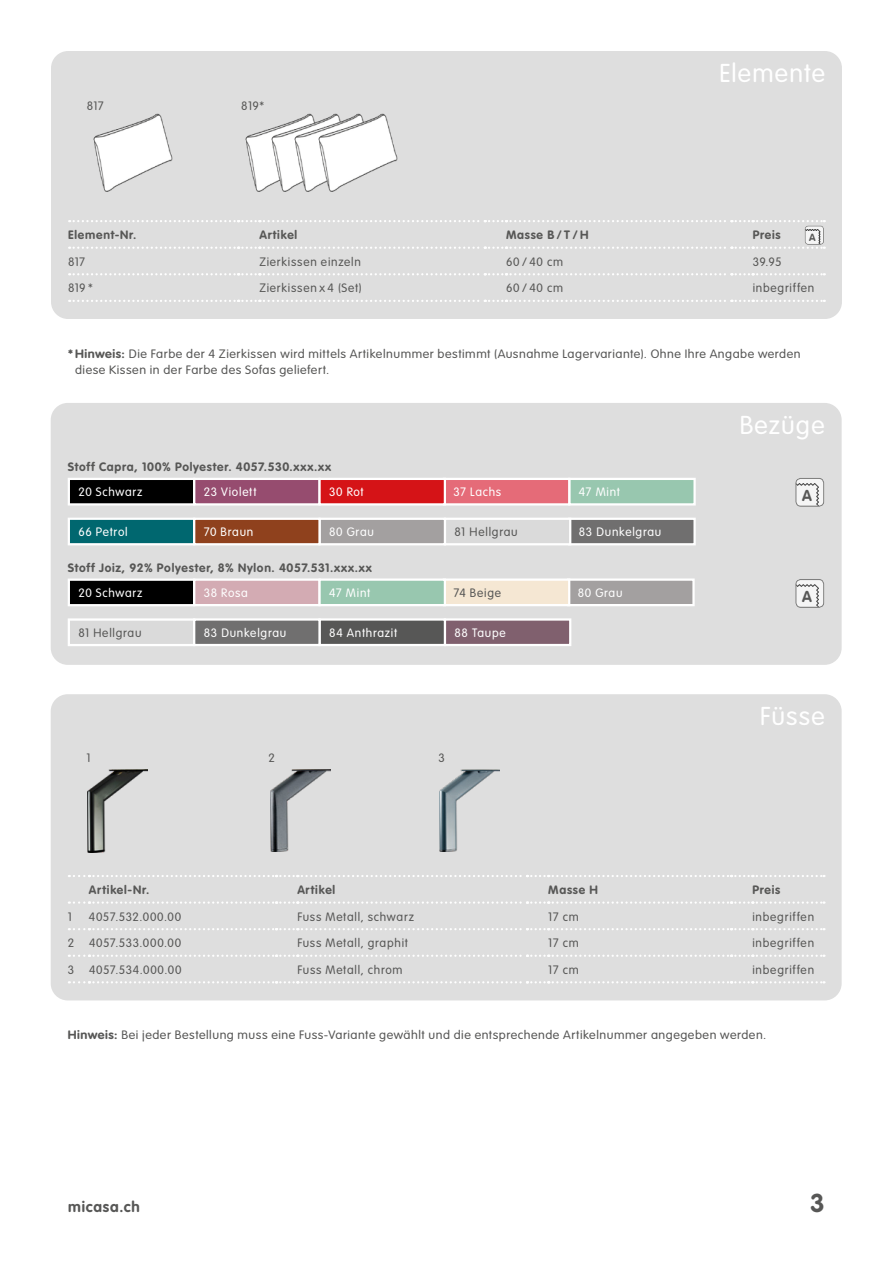
<style>
.page{position:relative;width:893px;height:1263px;background:#fff}
.page>*{position:absolute;margin:0;border:0;box-sizing:border-box;transform-origin:0 0}
.t1{font:300 25.5px "VAG Rounded";letter-spacing:.045em;color:#fff}
.t2{font:700 25.5px "VAG Rounded";color:#575756}
.t3{font:700 15.45px "VAG Rounded";color:#575756}
.t4{font:700 15px "VAG Rounded";letter-spacing:.055em;color:#575756}
.t5{font:300 12px/16.5px "VAG Rounded";letter-spacing:.045em;color:#575756;scale:1.05 1}
.t6{font:700 12px "VAG Rounded";letter-spacing:.065em;color:#575756}
.t7{font:300 12px "VAG Rounded";letter-spacing:.045em;color:#575756}
.t8{font:300 12px "VAG Rounded";letter-spacing:.06em;color:#fff}
.t9{font:300 12px "VAG Rounded";letter-spacing:.065em;color:#575756}
.t10{font:700 10.2px "VAG Rounded";color:#575756}
.s1{font-weight:700}
</style>
<div class="page">
<div style="left:51px;top:51px;width:791px;height:268px;background:#dedede;border-radius:17px"></div>
<svg style="left:69px;top:273px;width:756px;height:2px"></svg>
<svg style="left:69px;top:300px;width:756px;height:2px"></svg>
<img style="left:93px;top:113px;width:80px;height:79px">
<img style="left:245px;top:129px;width:23px;height:63px">
<img style="left:268px;top:121px;width:23px;height:71px">
<img style="left:291px;top:113px;width:24px;height:79px">
<img style="left:315px;top:113px;width:83px;height:79px">
<div style="left:51px;top:403px;width:791px;height:262px;background:#dedede;border-radius:17px"></div>
<div style="left:69px;top:479px;width:125px;height:25px;background:#000"></div>
<div style="left:68px;top:478px;width:127px;height:27px;border:2px solid #fff"></div>
<div style="left:69px;top:519px;width:125px;height:25px;background:#00676f"></div>
<div style="left:68px;top:518px;width:127px;height:27px;border:2px solid #fff"></div>
<div style="left:69px;top:580px;width:125px;height:25px;background:#000"></div>
<div style="left:68px;top:578px;width:127px;height:28px;border:2px solid #fff"></div>
<div style="left:69px;top:619px;width:125px;height:26px;background:#dadada"></div>
<div style="left:68px;top:618px;width:127px;height:28px;border:2px solid #fff"></div>
<svg style="left:69px;top:220px;width:756px;height:29px"></svg>
<div style="left:805px;top:226px;width:19px;height:19px;border:1px solid #575756;border-radius:3px"></div>
<div style="left:569px;top:519px;width:126px;height:25px;background:#706f6f"></div>
<div style="left:568px;top:518px;width:128px;height:27px;border:2px solid #fff"></div>
<div style="left:445px;top:519px;width:125px;height:25px;background:#dadada"></div>
<div style="left:444px;top:518px;width:127px;height:27px;border:2px solid #fff"></div>
<div style="left:445px;top:619px;width:125px;height:26px;background:#80606e"></div>
<div style="left:444px;top:618px;width:127px;height:28px;border:2px solid #fff"></div>
<div style="left:320px;top:519px;width:125px;height:25px;background:#a3a0a0"></div>
<div style="left:318px;top:518px;width:128px;height:27px;border:2px solid #fff"></div>
<div style="left:320px;top:619px;width:125px;height:26px;background:#575756"></div>
<div style="left:318px;top:618px;width:128px;height:28px;border:2px solid #fff"></div>
<div style="left:194px;top:519px;width:126px;height:25px;background:#8f411d"></div>
<div style="left:193px;top:518px;width:128px;height:27px;border:2px solid #fff"></div>
<div style="left:194px;top:619px;width:126px;height:26px;background:#706f6f"></div>
<div style="left:193px;top:618px;width:128px;height:28px;border:2px solid #fff"></div>
<div style="left:569px;top:479px;width:126px;height:25px;background:#98c7af"></div>
<div style="left:568px;top:478px;width:128px;height:27px;border:2px solid #fff"></div>
<div style="left:568px;top:580px;width:125px;height:25px;background:#a3a0a0"></div>
<div style="left:567px;top:578px;width:128px;height:28px;border:2px solid #fff"></div>
<div style="left:444px;top:479px;width:125px;height:25px;background:#e56b78"></div>
<div style="left:443px;top:478px;width:127px;height:27px;border:2px solid #fff"></div>
<div style="left:444px;top:580px;width:125px;height:25px;background:#f5e7d3"></div>
<div style="left:443px;top:578px;width:127px;height:28px;border:2px solid #fff"></div>
<div style="left:194px;top:479px;width:126px;height:25px;background:#964c6f"></div>
<div style="left:193px;top:478px;width:128px;height:27px;border:2px solid #fff"></div>
<div style="left:194px;top:580px;width:126px;height:25px;background:#d3abb3"></div>
<div style="left:193px;top:578px;width:128px;height:28px;border:2px solid #fff"></div>
<div style="left:320px;top:479px;width:125px;height:25px;background:#d51317"></div>
<div style="left:318px;top:478px;width:128px;height:27px;border:2px solid #fff"></div>
<div style="left:320px;top:580px;width:125px;height:25px;background:#98c7af"></div>
<div style="left:318px;top:578px;width:128px;height:28px;border:2px solid #fff"></div>
<svg style="left:797px;top:478px;width:27px;height:27px"></svg>
<div style="left:795px;top:478px;width:29px;height:29px;border:1px solid #575756;border-radius:5px"></div>
<svg style="left:797px;top:579px;width:27px;height:27px"></svg>
<div style="left:795px;top:579px;width:29px;height:29px;border:1px solid #575756;border-radius:5px"></div>
<div style="left:51px;top:694px;width:791px;height:306px;background:#dedede;border-radius:17px"></div>
<svg style="left:69px;top:901px;width:755px;height:3px"></svg>
<svg style="left:69px;top:928px;width:755px;height:2px"></svg>
<svg style="left:69px;top:955px;width:755px;height:2px"></svg>
<svg style="left:69px;top:981px;width:755px;height:2px"></svg>
<svg style="left:69px;top:875px;width:755px;height:2px"></svg>
<img style="left:440px;top:769px;width:59px;height:83px">
<img style="left:270px;top:769px;width:60px;height:83px">
<img style="left:87px;top:770px;width:61px;height:82px">
<p class="t7" style="left:87px;top:99px;width:19px">817</p>
<p class="t7" style="left:241px;top:99px;width:24px">819*</p>
<h1 class="t1" style="left:719px;top:59px;width:107px">Elemente</h1>
<p class="t6" style="left:68px;top:228px;width:70px">Element-Nr.</p>
<p class="t6" style="left:259px;top:228px;width:39px">Artikel</p>
<p class="t6" style="left:506px;top:228px;width:84px">Masse B/T/H</p>
<p class="t6" style="left:753px;top:228px;width:29px">Preis</p>
<p class="t7" style="left:68px;top:255px;width:19px">817</p>
<p class="t9" style="left:259px;top:255px;width:103px">Zierkissen einzeln</p>
<p class="t7" style="left:506px;top:255px;width:59px">60 / 40 cm</p>
<p class="t7" style="left:753px;top:255px;width:30px">39.95</p>
<p class="t7" style="left:68px;top:281px;width:26px">819 *</p>
<p class="t9" style="left:259px;top:281px;width:104px">Zierkissen x 4 (Set)</p>
<p class="t7" style="left:506px;top:281px;width:59px">60 / 40 cm</p>
<p class="t9" style="left:753px;top:281px;width:63px">inbegriffen</p>
<p class="t10" style="left:809px;top:231px;width:8px">A</p>
<p class="t5" style="left:75px;top:345px;width:693px;text-indent:-7px"><span class="s1">* Hinweis:</span> Die Farbe der 4 Zierkissen wird mittels Artikelnummer bestimmt (Ausnahme Lagervariante). Ohne Ihre Angabe werden diese Kissen in der Farbe des Sofas geliefert.</p>
<h1 class="t1" style="left:740px;top:410px;width:86px">Bezüge</h1>
<p class="t6" style="left:68px;top:459px;width:265px">Stoff Capra, 100% Polyester. 4057.530.xxx.xx</p>
<p class="t8" style="left:78px;top:485px;width:66px">20 Schwarz</p>
<p class="t8" style="left:78px;top:525px;width:51px">66 Petrol</p>
<p class="t6" style="left:68px;top:560px;width:306px">Stoff Joiz, 92% Polyester, 8% Nylon. 4057.531.xxx.xx</p>
<p class="t8" style="left:78px;top:586px;width:66px">20 Schwarz</p>
<p class="t9" style="left:78px;top:626px;width:65px">81 Hellgrau</p>
<p class="t8" style="left:204px;top:485px;width:54px">23 Violett</p>
<p class="t8" style="left:329px;top:485px;width:36px">30 Rot</p>
<p class="t8" style="left:204px;top:525px;width:51px">70 Braun</p>
<p class="t8" style="left:329px;top:525px;width:46px">80 Grau</p>
<p class="t8" style="left:204px;top:586px;width:46px">38 Rosa</p>
<p class="t8" style="left:329px;top:586px;width:43px">47 Mint</p>
<p class="t8" style="left:204px;top:626px;width:84px">83 Dunkelgrau</p>
<p class="t8" style="left:329px;top:626px;width:70px">84 Anthrazit</p>
<p class="t8" style="left:453px;top:485px;width:49px">37 Lachs</p>
<p class="t8" style="left:579px;top:485px;width:43px">47 Mint</p>
<p class="t9" style="left:455px;top:525px;width:65px">81 Hellgrau</p>
<p class="t8" style="left:579px;top:525px;width:84px">83 Dunkelgrau</p>
<p class="t7" style="left:453px;top:586px;width:49px">74 Beige</p>
<p class="t8" style="left:455px;top:626px;width:53px">88 Taupe</p>
<p class="t8" style="left:578px;top:586px;width:46px">80 Grau</p>
<p class="t3" style="left:802px;top:487px;width:11px">A</p>
<p class="t3" style="left:802px;top:588px;width:11px">A</p>
<h1 class="t1" style="left:760px;top:702px;width:66px">Füsse</h1>
<p class="t7" style="left:86px;top:751px;width:6px">1</p>
<p class="t7" style="left:268px;top:751px;width:8px">2</p>
<p class="t7" style="left:439px;top:751px;width:8px">3</p>
<p class="t6" style="left:89px;top:883px;width:62px">Artikel-Nr.</p>
<p class="t6" style="left:297px;top:883px;width:39px">Artikel</p>
<p class="t6" style="left:548px;top:883px;width:51px">Masse H</p>
<p class="t6" style="left:752px;top:883px;width:29px">Preis</p>
<p class="t7" style="left:68px;top:909px;width:6px">1</p>
<p class="t7" style="left:89px;top:909px;width:94px">4057.532.000.00</p>
<p class="t7" style="left:297px;top:909px;width:118px">Fuss Metall, schwarz</p>
<p class="t7" style="left:548px;top:909px;width:32px">17 cm</p>
<p class="t9" style="left:752px;top:909px;width:63px">inbegriffen</p>
<p class="t7" style="left:68px;top:936px;width:115px">2 4057.533.000.00</p>
<p class="t9" style="left:297px;top:936px;width:112px">Fuss Metall, graphit</p>
<p class="t7" style="left:548px;top:936px;width:32px">17 cm</p>
<p class="t9" style="left:752px;top:936px;width:63px">inbegriffen</p>
<p class="t7" style="left:68px;top:963px;width:115px">3 4057.534.000.00</p>
<p class="t7" style="left:297px;top:963px;width:107px">Fuss Metall, chrom</p>
<p class="t7" style="left:548px;top:963px;width:32px">17 cm</p>
<p class="t9" style="left:752px;top:963px;width:63px">inbegriffen</p>
<p class="t5" style="left:68px;top:1027px;width:667px"><span class="s1">Hinweis:</span> Bei jeder Bestellung muss eine Fuss-Variante gewählt und die entsprechende Artikelnummer angegeben werden.</p>
<p class="t4" style="left:68px;top:1198px;width:73px">micasa.ch</p>
<h1 class="t2" style="left:810px;top:1188px;width:16px">3</h1>
</div>
